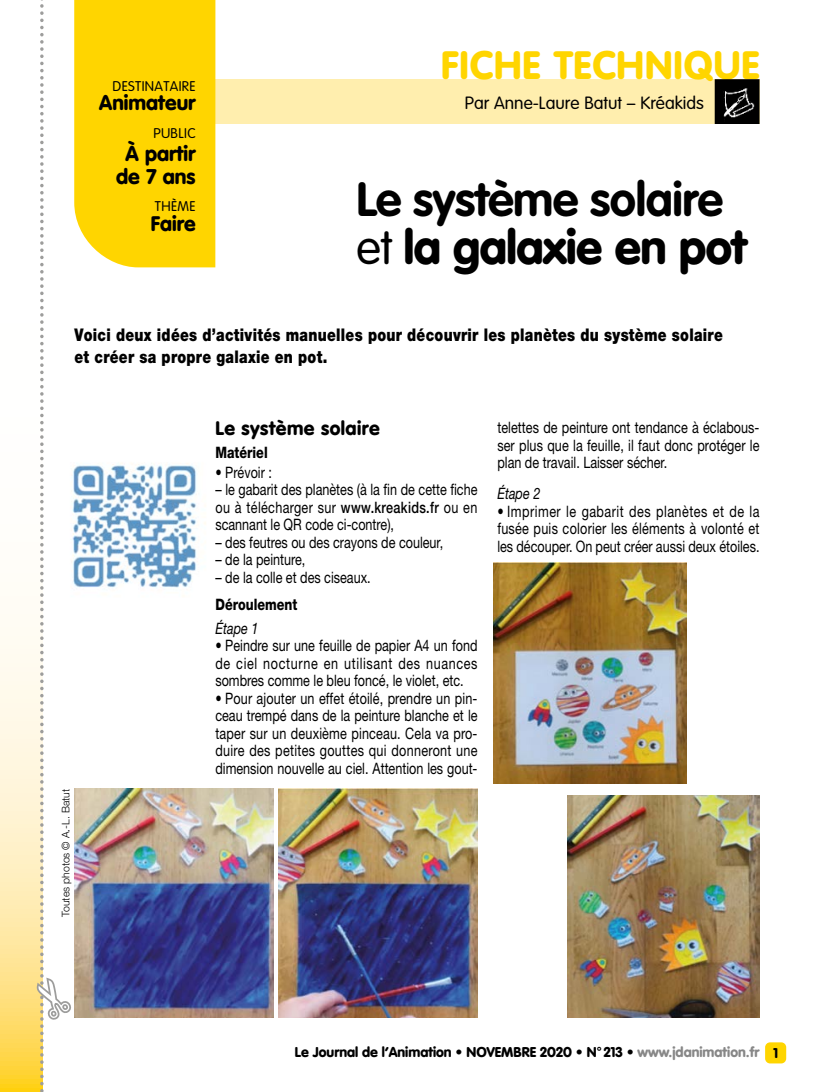
<style>
.page{position:relative;width:834px;height:1092px;background:#fff}
.page>*{position:absolute;margin:0;border:0;box-sizing:border-box;transform-origin:0 0}
.t1{font:700 47.25px/47.2px "VAG Rounded";letter-spacing:-.01em;color:#000}
.t2{font:900 39.02px "VAG Rounded";letter-spacing:.025em;color:#ffd500}
.t3{font:900 21px/22.8px "VAG Rounded";color:#000;text-align:center}
.t4{font:900 20.82px "VAG Rounded";color:#000}
.t5{font:900 19.25px "VAG Rounded";letter-spacing:.025em;color:#000}
.t6{font:900 17.5px/21.9px "Helvetica Neue";letter-spacing:.02em;color:#000;scale:.8 1}
.t7{font:300 17.5px "VAG Rounded";color:#000}
.t8{font:15.75px/17.5px "Helvetica Neue";color:#000;text-align:justify;scale:.8 1}
.t9{font:800 15.75px "Helvetica Neue";color:#000;scale:.8 1}
.t10{font:italic 15.75px "Helvetica Neue";color:#000;scale:.8 1}
.t11{font:900 14px "VAG Rounded";color:#000}
.t12{font:300 13.83px "VAG Rounded";letter-spacing:.025em;color:#000}
.t13{font:300 10.5px "Helvetica Neue";color:#000}
.s1{font-weight:300}
.s2{font-weight:900}
.s3{font-weight:500}
.s4{color:#878787}
</style>
<div class="page">
<div style="left:765px;top:1042px;width:21px;height:21px;background:#ffd500;border-radius:5px"></div>
<svg style="left:0;top:614px;width:34px;height:477px;background:#ffedb4"></svg>
<div style="left:76px;top:79px;width:683px;height:45px;background:#ffeeae"></div>
<div style="left:74px;top:0;width:141px;height:267px;background:#ffd500"></div>
<img style="left:717px;top:82px;width:39px;height:39px">
<div style="left:714px;top:79px;width:45px;height:45px;border:2px solid #000"></div>
<img style="left:74px;top:788px;width:199px;height:229px">
<img style="left:494px;top:562px;width:192px;height:221px">
<img style="left:567px;top:795px;width:192px;height:222px">
<img style="left:278px;top:788px;width:199px;height:229px">
<img style="left:71px;top:463px;width:135px;height:125px">
<svg style="left:34px;top:0;width:10px;height:1092px"></svg>
<p class="t12" style="left:113px;top:79px;width:84px">DESTINATAIRE</p>
<h3 class="t4" style="left:99px;top:90px;width:98px">Animateur</h3>
<p class="t12" style="left:153px;top:125px;width:44px">PUBLIC</p>
<h3 class="t3" style="left:116px;top:143px;width:81px">À partir de 7 ans</h3>
<p class="t12" style="left:155px;top:199px;width:42px">THÈME</p>
<h3 class="t4" style="left:151px;top:210px;width:46px">Faire</h3>
<h2 class="t2" style="left:441px;top:41px;width:320px">FICHE TECHNIQUE</h2>
<p class="t7" style="left:465px;top:93px;width:240px">Par Anne-Laure Batut – Kréakids</p>
<h1 class="t1" style="left:356px;top:178px;width:392px">Le système solaire <span class="s1">et</span> <span class="s2">la galaxie en pot</span></h1>
<p class="t6" style="left:74px;top:324px;width:811px">Voici deux idées d’activités manuelles pour découvrir les planètes du système solaire et créer sa propre galaxie en pot.</p>
<p class="t13" style="left:59px;top:916px;width:129px;rotate:-90deg">Toutes photos © A.-L. Batut</p>
<p class="t5" style="left:215px;top:417px;width:166px">Le système solaire</p>
<p class="t9" style="left:215px;top:443px;width:67px">Matériel</p>
<p class="t8" style="left:215px;top:463px;width:72px">• Prévoir :</p>
<p class="t8" style="left:215px;top:480px;width:329px">– le gabarit des planètes (à la fin de cette fiche ou à télécharger sur <span class="s3">www.kreakids.fr</span> ou en scannant le QR code ci-contre),</p>
<p class="t8" style="left:215px;top:533px;width:286px">– des feutres ou des crayons de couleur,</p>
<p class="t8" style="left:215px;top:550px;width:114px">– de la peinture,</p>
<p class="t8" style="left:215px;top:568px;width:195px">– de la colle et des ciseaux.</p>
<p class="t9" style="left:215px;top:595px;width:104px">Déroulement</p>
<p class="t10" style="left:215px;top:618px;width:55px">Étape 1</p>
<p class="t8" style="left:215px;top:636px;width:329px">• Peindre sur une feuille de papier A4 un fond de ciel nocturne en utilisant des nuances sombres comme le bleu foncé, le violet, etc.</p>
<p class="t8" style="left:215px;top:689px;width:329px">• Pour ajouter un effet étoilé, prendre un pin&shy;ceau trempé dans de la peinture blanche et le taper sur un deuxième pinceau. Cela va pro&shy;duire des petites gouttes qui donneront une dimension nouvelle au ciel. Attention les gout-</p>
<p class="t8" style="left:497px;top:418px;width:329px">telettes de peinture ont tendance à éclabous&shy;ser plus que la feuille, il faut donc protéger le plan de travail. Laisser sécher.</p>
<p class="t10" style="left:497px;top:484px;width:55px">Étape 2</p>
<p class="t8" style="left:497px;top:502px;width:329px">• Imprimer le gabarit des planètes et de la fusée puis colorier les éléments à volonté et les découper. On peut créer aussi deux étoiles.</p>
<p class="t11" style="left:295px;top:1043px;width:484px">Le Journal de l’Animation • NOVEMBRE 2020 • N°213 • <span class="s4">www.jdanimation.fr</span> 1</p>
</div>
